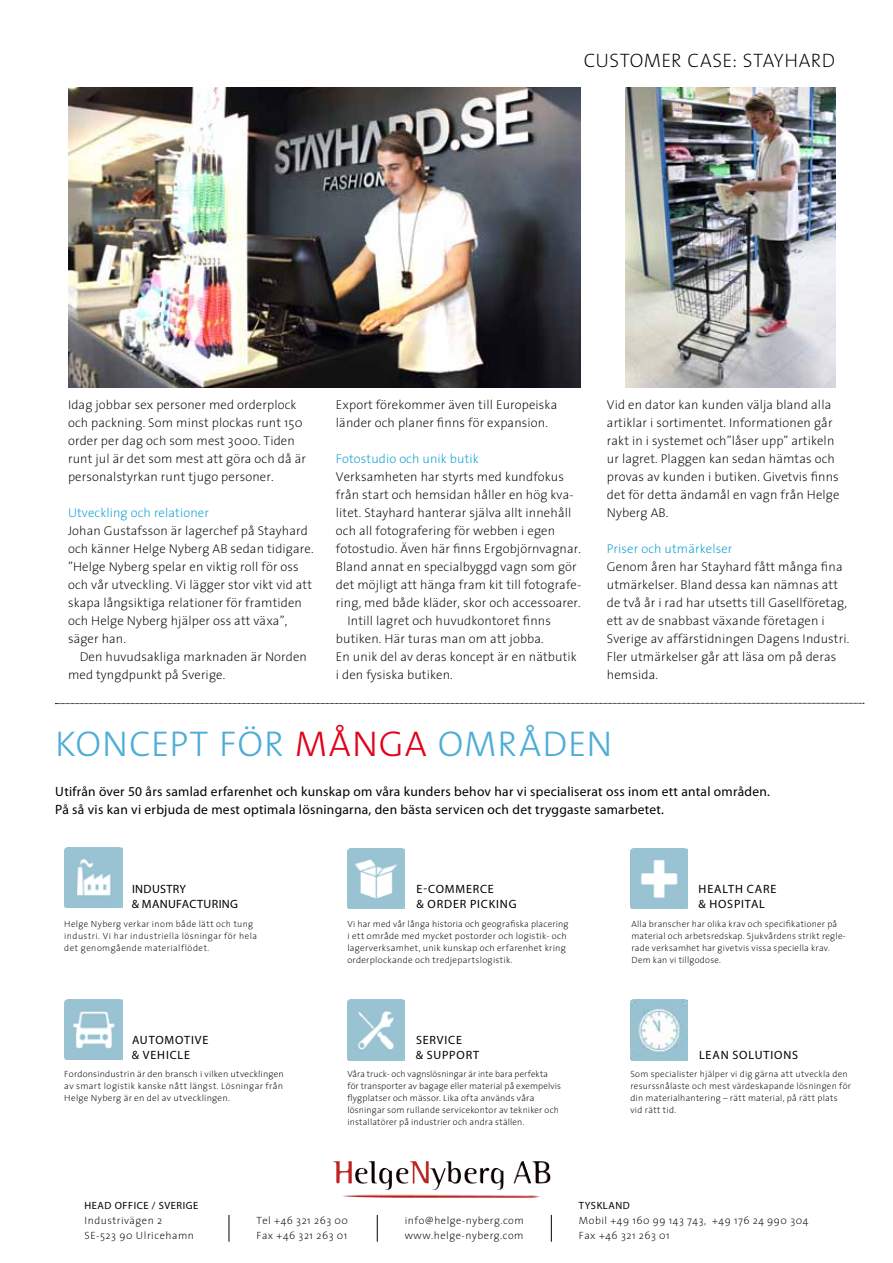
<style>
.page{position:relative;width:893px;height:1263px;background:#fff}
.page>*{position:absolute;margin:0;border:0;box-sizing:border-box;transform-origin:0 0}
.t1{font:300 36px "The Sans";letter-spacing:.02em;color:#4dadd7}
.t2{font:300 36px "The Sans";color:#e2001a}
.t3{font:200 19.5px "The Sans";letter-spacing:.03em;color:#000}
.t4{font:13.5px/18px "Myriad Pro";letter-spacing:.02em;color:#000}
.t5{font:200 12.75px/18px "The Sans";letter-spacing:.01em;color:#000}
.t6{font:200 12.75px "The Sans";letter-spacing:.01em;color:#009ace}
.t7{font:12px/15px "Myriad Pro";letter-spacing:.055em;color:#000}
.t8{font:12px/15px "Myriad Pro";letter-spacing:.03em;color:#000}
.t9{font:200 10.5px/15px "The Sans";letter-spacing:.05em;color:#000}
.t10{font:10.5px "Myriad Pro";letter-spacing:.05em;color:#000}
.t11{font:200 9px/12px "The Sans";letter-spacing:.025em;color:#000}
.t12{font:200 9px/12px "The Sans";letter-spacing:.045em;color:#000}
</style>
<div class="page">
<svg style="left:229px;top:1215px;width:1px;height:27px"></svg>
<svg style="left:377px;top:1215px;width:1px;height:27px"></svg>
<svg style="left:551px;top:1215px;width:1px;height:27px"></svg>
<img style="left:513px;top:1161px;width:18px;height:23px">
<img style="left:68px;top:87px;width:512px;height:301px">
<img style="left:625px;top:87px;width:210px;height:301px">
<img style="left:64px;top:847px;width:58px;height:61px">
<img style="left:347px;top:848px;width:58px;height:61px">
<img style="left:630px;top:848px;width:58px;height:61px">
<img style="left:64px;top:1000px;width:58px;height:59px">
<img style="left:347px;top:1000px;width:58px;height:60px">
<img style="left:630px;top:1000px;width:58px;height:60px">
<svg style="left:55px;top:703px;width:809px;height:1px"></svg>
<h2 class="t3" style="left:584px;top:45px;width:60px">custome</h2>
<h2 class="t3" style="left:671px;top:45px;width:165px">r case: STAYHARD</h2>
<p class="t5" style="left:68px;top:395px;width:239px">Idag jobbar sex personer med orderplock och packning. Som minst plockas runt 150 order per dag och som mest 3000. Tiden runt jul är det som mest att göra och då är personalstyrkan runt tjugo personer.</p>
<p class="t6" style="left:68px;top:502px;width:142px">Utveckling och relationer</p>
<p class="t5" style="left:68px;top:521px;width:247px">Johan Gustafsson är lagerchef på Stayhard och känner Helge Nyberg AB sedan tidigare. ”Helge Nyberg spelar en viktig roll för oss och vår utveckling. Vi lägger stor vikt vid att skapa långsiktiga relationer för framtiden och Helge Nyberg hjälper oss att växa”, säger han.</p>
<p class="t5" style="left:68px;top:647px;width:240px;text-indent:12px">Den huvudsakliga marknaden är Norden med tyngdpunkt på Sverige.</p>
<p class="t5" style="left:336px;top:395px;width:223px">Export förekommer även till Europeiska länder och planer finns för expansion.</p>
<p class="t6" style="left:336px;top:448px;width:144px">Fotostudio och unik butik</p>
<p class="t5" style="left:336px;top:467px;width:230px">Verksamheten har styrts med kundfokus</p>
<p class="t5" style="left:336px;top:485px;width:239px">från start och hemsidan håller en hög kva-</p>
<p class="t5" style="left:336px;top:503px;width:237px">litet. Stayhard hanterar själva allt innehåll</p>
<p class="t5" style="left:336px;top:521px;width:221px">och all fotografering för webben i egen</p>
<p class="t5" style="left:336px;top:539px;width:247px">fotostudio. Även här finns Ergobjörnvagnar.</p>
<p class="t5" style="left:336px;top:557px;width:242px">Bland annat en specialbyggd vagn som gör</p>
<p class="t5" style="left:336px;top:575px;width:247px">det möjligt att hänga fram kit till fotografe-</p>
<p class="t5" style="left:336px;top:593px;width:246px">ring, med både kläder, skor och accessoarer.</p>
<p class="t5" style="left:348px;top:611px;width:205px">Intill lagret och huvudkontoret finns</p>
<p class="t5" style="left:336px;top:629px;width:209px">butiken. Här turas man om att jobba.</p>
<p class="t5" style="left:336px;top:647px;width:242px">En unik del av deras koncept är en nätbutik</p>
<p class="t5" style="left:336px;top:665px;width:118px">i den fysiska butiken.</p>
<p class="t5" style="left:607px;top:395px;width:234px">Vid en dator kan kunden välja bland alla artiklar i sortimentet. I nformationen går rakt in i systemet och”låser upp” artikeln ur lagret. Plaggen kan sedan hämtas och provas av kunden i butiken. Givetvis finns det för detta ändamål en vagn från Helge Nyberg AB.</p>
<p class="t6" style="left:607px;top:538px;width:127px">Priser och utmärkelser</p>
<p class="t5" style="left:607px;top:557px;width:244px">Genom åren har Stayhard fått många fina utmärkelser. Bland dessa kan nämnas att de två år i rad har utsetts till Gasellföretag, ett av de snabbast växande företagen i Sverige av affärstidningen Dagens I ndustri.<br>Fler utmärkelser går att läsa om på deras hemsida.</p>
<h1 class="t1" style="left:55px;top:714px;width:185px">KONCEPT FÖR</h1>
<h1 class="t2" style="left:295px;top:714px;width:82px">MÅNGA</h1>
<h1 class="t1" style="left:438px;top:714px;width:27px">OMR</h1>
<h1 class="t1" style="left:519px;top:714px;width:46px">ÅDEN</h1>
<p class="t4" style="left:55px;top:782px;width:716px">Utifrån över 50 års samlad erfarenhet och kunskap om våra kunders behov har vi specialiserat oss inom ett antal områden.<br>På så vis kan vi erbjuda de mest optimala lösningarna, den bästa servicen och det tryggaste samarbetet.</p>
<p class="t8" style="left:132px;top:882px;width:56px">INDUSTRY &amp; Manufacturing</p>
<p class="t12" style="left:64px;top:917px;width:194px">Helge Nyberg verkar inom både lätt och tung industri. Vi har industriella lösningar för hela det genomgående materialflödet.</p>
<p class="t7" style="left:132px;top:1033px;width:78px">AUTOMOTIVE &amp; vehicle</p>
<p class="t11" style="left:64px;top:1068px;width:221px;text-align:justify">Fordonsindustrin är den bransch i vilken utvecklingen av smart logistik kanske nått längst. Lösningar från Helge Nyberg är en del av utvecklingen.</p>
<p class="t7" style="left:416px;top:882px;width:29px">E-Commerce &amp; order</p>
<p class="t7" style="left:470px;top:897px;width:15px">picking</p>
<p class="t11" style="left:347px;top:917px;width:223px">Vi har med vår långa historia och geografiska placering i ett område med mycket postorder och logistik- och lagerverksamhet, unik kunskap och erfarenhet kring orderplockande och tredjepartslogistik.</p>
<p class="t7" style="left:416px;top:1033px;width:50px">service<br>&amp; su pport</p>
<p class="t11" style="left:347px;top:1068px;width:215px">Våra truck- och vagnslösningar är inte bara perfekta för transporter av bagage eller material på exempelvis flygplatser och mässor. Lika ofta används våra lösningar som rullande servicekontor av tekniker och installatörer på industrier och andra ställen.</p>
<p class="t7" style="left:699px;top:882px;width:17px">Health</p>
<p class="t7" style="left:747px;top:882px;width:9px">care</p>
<p class="t7" style="left:698px;top:897px;width:20px">&amp; hos</p>
<p class="t7" style="left:734px;top:897px;width:14px">pital</p>
<p class="t11" style="left:631px;top:917px;width:216px">Alla branscher har olika krav och specifikationer på material och arbetsredskap. Sjukvårdens strikt regle&shy;rade verksamhet har givetvis vissa speciella krav.<br>Dem kan vi tillgodose.</p>
<p class="t7" style="left:699px;top:1048px;width:15px">Lean</p>
<p class="t7" style="left:732px;top:1048px;width:16px">Solutions</p>
<p class="t11" style="left:630px;top:1068px;width:222px">Som specialister hjälper vi dig gärna att utveckla den resurssnålaste och mest värdeskapande lösningen för din materialhantering – rätt material, på rätt plats vid rätt tid.</p>
<p class="t10" style="left:85px;top:1198px;width:115px">HEAD OFFICE / SVERIGE</p>
<p class="t9" style="left:85px;top:1212px;width:111px">I ndustrivägen 2<br>SE-523 90 U lricehamn</p>
<p class="t9" style="left:256px;top:1212px;width:93px">Tel +46 321 263 00<br>Fax +46 321 263 01</p>
<p class="t9" style="left:405px;top:1212px;width:120px">info@helge-nyberg.com www.helge-nyberg.com</p>
<p class="t10" style="left:579px;top:1198px;width:52px">TYSKLAND</p>
<p class="t9" style="left:579px;top:1212px;width:231px">Mobil +49 160 99 143 743, +49 176 24 990 304<br>Fax +46 321 263 01</p>
</div>
